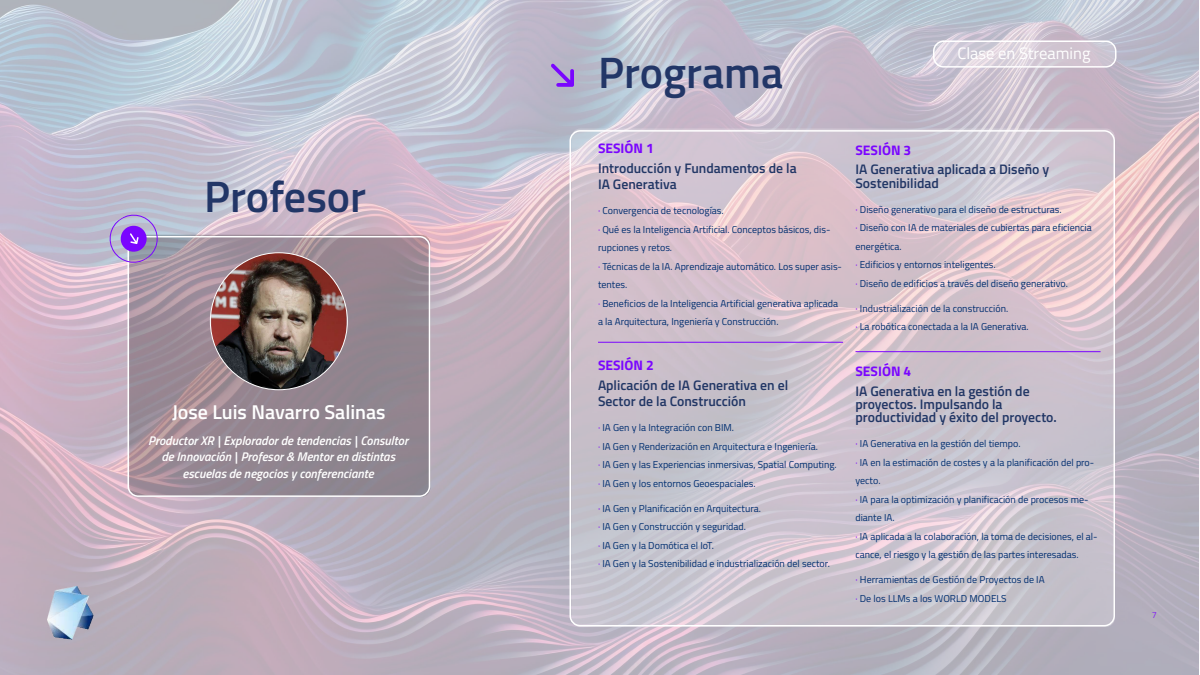
<style>
.page{position:relative;width:1200px;height:675px;background:#fff}
.page>*{position:absolute;margin:0;border:0;box-sizing:border-box;transform-origin:0 0}
.t1{font:600 44px "Titillium Web";color:#223667}
.t2{font:600 20px "Titillium Web";color:#fff}
.t3{font:16.5px "Titillium Web";color:#fff}
.t4{font:600 13.8px/13.2px "Titillium Web";color:#213665}
.t5{font:700 13.8px "Titillium Web";color:#7a05ff}
.t6{font:italic 600 12.55px/16.6px "Titillium Web";color:#fff;text-align:center}
.t7{font:10px/18.5px "Titillium Web";color:#002e70}
.t8{font:300 9px "Titillium Web";color:#7a05ff}
.s1{font-size:10.5px;color:#7a05ff}
.s2{color:#7a05ff}
</style>
<div class="page">
<img style="left:0;top:0;width:1199px;height:675px">
<img style="left:47px;top:587px;width:54px;height:53px">
<svg style="left:551px;top:64px;width:23px;height:23px"></svg>
<svg style="left:129px;top:235px;width:301px;height:262px;background:#978893"></svg>
<div style="left:128px;top:236px;width:302px;height:261px;border:2px solid #fff;border-radius:10px"></div>
<svg style="left:571px;top:128px;width:544px;height:499px;background:#d0c4ce"></svg>
<div style="left:570px;top:130px;width:545px;height:496px;border:2px solid #fff;border-radius:10px"></div>
<svg style="left:106px;top:212px;width:55px;height:54px;background:#a891d2"></svg>
<img style="left:211px;top:253px;width:136px;height:137px">
<hr style="left:598px;top:342px;width:245px;height:1px;background:#7a05ff">
<hr style="left:856px;top:351px;width:245px;height:1px;background:#7a05ff">
<svg style="left:934px;top:41px;width:182px;height:26px;background:#d6cdd9"></svg>
<div style="left:933px;top:40px;width:183px;height:28px;border:2px solid #fff;border-radius:10px"></div>
<h1 class="t1" style="left:204px;top:163px;width:164px">Profesor</h1>
<h2 class="t2" style="left:172px;top:397px;width:215px">Jose Luis Navarro Salinas</h2>
<p class="t6" style="left:148px;top:431px;width:262px">Productor XR | Explorador de tendencias | Consultor de Innovación | Profesor &amp; Mentor en distintas escuelas de negocios y conferenciante</p>
<h1 class="t1" style="left:598px;top:39px;width:187px">Programa</h1>
<h3 class="t3" style="left:958px;top:41px;width:134px">Clase en Streaming</h3>
<h3 class="t5" style="left:598px;top:138px;width:57px">SESIÓN 1</h3>
<h3 class="t4" style="left:598px;top:159px;width:200px;line-height:16.6px">Introducción y Fundamentos de la<br>IA Generativa</h3>
<p class="t7" style="left:598px;top:201px;width:245px"><span class="s1">·</span> Convergencia de tecnologías.<br><span class="s2">·</span> Qué es la Inteligencia Artificial. Conceptos básicos, dis&shy;rupciones y retos.<br><span class="s2">·</span> Técnicas de la IA. Aprendizaje automático. Los super asis&shy;tentes.<br><span class="s2">·</span> Beneficios de la Inteligencia Artificial generativa aplicada a la Arquitectura, Ingeniería y Construcción.</p>
<h3 class="t5" style="left:598px;top:355px;width:57px">SESIÓN 2</h3>
<h3 class="t4" style="left:598px;top:376px;width:192px;line-height:16.6px">Aplicación de IA Generativa en el<br>Sector de la Construcción</h3>
<p class="t7" style="left:598px;top:418px;width:240px"><span class="s1">·</span> IA Gen y la Integración con BIM.<br><span class="s2">·</span> IA Gen y Renderización en Arquitectura e Ingeniería.<br><span class="s2">·</span> IA Gen y las Experiencias inmersivas, Spatial Computing. <span class="s2">·</span> IA Gen y los entornos Geoespaciales.</p>
<p class="t7" style="left:598px;top:498px;width:233px"><span class="s1">·</span> IA Gen y Planificación en Arquitectura.<br><span class="s2">·</span> IA Gen y Construcción y seguridad.<br><span class="s2">·</span> IA Gen y la Domótica el IoT.<br><span class="s2">·</span> IA Gen y la Sostenibilidad e industrialización del sector.</p>
<h3 class="t5" style="left:856px;top:140px;width:57px">SESIÓN 3</h3>
<h3 class="t4" style="left:856px;top:162px;width:195px">IA Generativa aplicada a Diseño y<br>Sostenibilidad</h3>
<p class="t7" style="left:856px;top:199px;width:238px"><span class="s1">·</span> Diseño generativo para el diseño de estructuras.<br><span class="s2">·</span> Diseño con IA de materiales de cubiertas para eficiencia energética.<br><span class="s2">·</span> Edificios y entornos inteligentes.<br><span class="s2">·</span> Diseño de edificios a través del diseño generativo.</p>
<p class="t7" style="left:856px;top:298px;width:175px"><span class="s1">·</span> Industrialización de la construcción.<br><span class="s2">·</span> La robótica conectada a la IA Generativa.</p>
<h3 class="t5" style="left:856px;top:361px;width:57px">SESIÓN 4</h3>
<h3 class="t4" style="left:856px;top:383px;width:203px">IA Generativa en la gestión de proyectos. Impulsando la productividad y éxito del proyecto.</h3>
<p class="t7" style="left:856px;top:434px;width:244px"><span class="s1">·</span> IA Generativa en la gestión del tiempo.<br><span class="s2">·</span> IA en la estimación de costes y a la planificación del pro&shy;yecto.<br><span class="s2">·</span> IA para la optimización y planificación de procesos me&shy;diante IA.<br><span class="s2">·</span> IA aplicada a la colaboración, la toma de decisiones, el al&shy;cance, el riesgo y la gestión de las partes interesadas.</p>
<p class="t7" style="left:856px;top:570px;width:191px"><span class="s1">·</span> Herramientas de Gestión de Proyectos de IA <span class="s2">·</span> De los LLMs a los WORLD MODELS</p>
<p class="t8" style="left:1152px;top:608px;width:7px">7</p>
</div>
